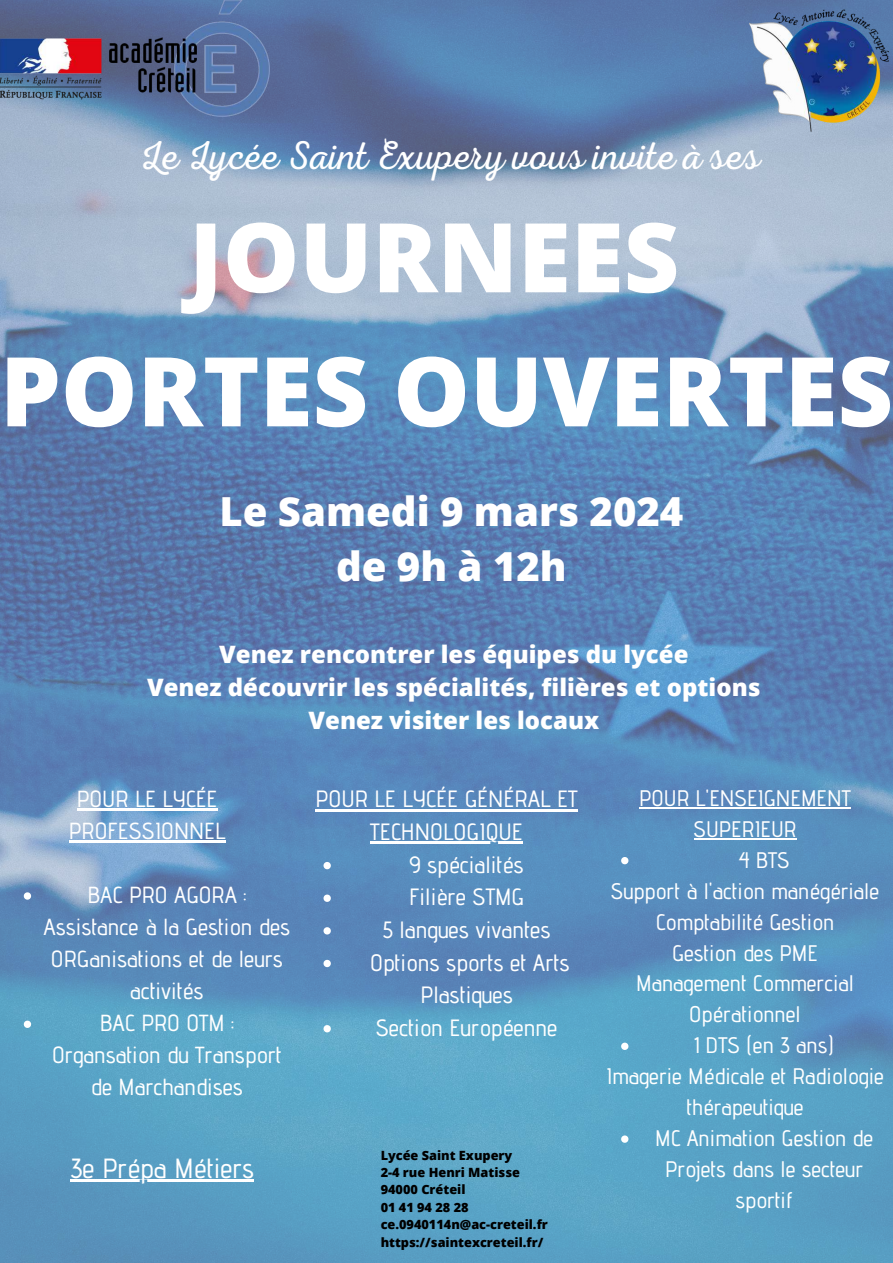
<style>
.page{position:relative;width:893px;height:1263px;background:#fff}
.page>*{position:absolute;margin:0;border:0;box-sizing:border-box;transform-origin:0 0}
.t1{font:800 96.3px/134px "Open Sans";color:#fff;text-align:center}
.t2{font:40.2px "RTL Adam Script Light";color:#fff}
.t3{font:800 40.05px/55.1px "Open Sans";color:#fff;text-align:center}
.t4{font:500 27.75px "Advent Pro";color:#fff}
.t5{font:800 24px/33px "Open Sans";color:#fff;text-align:center}
.t6{font:500 23.55px "Advent Pro";color:#fff}
.t7{font:500 23.25px/32.1px "Advent Pro";color:#fff;text-align:center}
.t8{font:500 22.5px "Advent Pro";color:#fff}
.t9{font:800 12.75px/17.4px "Open Sans";color:#000}
</style>
<div class="page">
<img style="left:0;top:0;width:893px;height:1263px">
<img style="left:749px;top:0;width:140px;height:140px">
<img style="left:0;top:0;width:269px;height:116px">
<hr style="left:315px;top:809px;width:262px;height:2px;background:#fff">
<hr style="left:370px;top:842px;width:153px;height:2px;background:#fff">
<svg style="left:323px;top:862px;width:8px;height:7px"></svg>
<svg style="left:323px;top:894px;width:8px;height:8px"></svg>
<svg style="left:323px;top:927px;width:8px;height:7px"></svg>
<svg style="left:323px;top:960px;width:8px;height:7px"></svg>
<svg style="left:323px;top:1025px;width:8px;height:7px"></svg>
<hr style="left:77px;top:808px;width:140px;height:3px;background:#fff">
<hr style="left:69px;top:840px;width:156px;height:3px;background:#fff">
<svg style="left:24px;top:892px;width:7px;height:8px"></svg>
<svg style="left:24px;top:1020px;width:7px;height:8px"></svg>
<hr style="left:639px;top:807px;width:211px;height:1px;background:#fff">
<hr style="left:693px;top:838px;width:103px;height:1px;background:#fff">
<svg style="left:621px;top:857px;width:7px;height:7px"></svg>
<svg style="left:621px;top:1042px;width:7px;height:8px"></svg>
<svg style="left:621px;top:1135px;width:7px;height:8px"></svg>
<hr style="left:71px;top:1180px;width:183px;height:2px;background:#fff">
<h2 class="t2" style="left:139px;top:133px;width:623px">Le Lycée Saint Exupery vous invite à ses</h2>
<h1 class="t1" style="left:0;top:188px;width:894px">JOURNEES<br>PORTES OUVERTES</h1>
<h3 class="t3" style="left:219px;top:483px;width:465px">Le Samedi 9 mars 2024 de 9h à 12h</h3>
<p class="t5" style="left:147px;top:637px;width:615px">Venez rencontrer les équipes du lycée<br>Venez découvrir les spécialités, filières et options<br>Venez visiter les locaux</p>
<p class="t7" style="left:69px;top:782px;width:158px">POUR LE LYCÉE<br>PROFESSIONNEL</p>
<p class="t7" style="left:43px;top:878px;width:248px">BAC PRO AGORA :<br>Assistance à la Gestion des<br>ORGanisations et de leurs activités<br>BAC PRO OTM :<br>Organsation du Transport de Marchandises</p>
<p class="t4" style="left:71px;top:1151px;width:185px">3e Prépa Métiers</p>
<p class="t6" style="left:315px;top:785px;width:264px">POUR LE LYCÉE GÉNÉRAL ET</p>
<p class="t6" style="left:370px;top:817px;width:154px">TECHNOLOGIQUE</p>
<p class="t6" style="left:409px;top:850px;width:116px">9 spécialités</p>
<p class="t6" style="left:409px;top:882px;width:117px">Filière STMG</p>
<p class="t6" style="left:383px;top:915px;width:169px">5 langues vivantes</p>
<p class="t6" style="left:370px;top:948px;width:201px">Options sports et Arts</p>
<p class="t6" style="left:420px;top:980px;width:94px">Plastiques</p>
<p class="t6" style="left:376px;top:1013px;width:183px">Section Européenne</p>
<p class="t9" style="left:381px;top:1146px;width:169px">Lycée Saint Exupery<br>2-4 rue Henri Matisse<br>94000 Créteil<br>01 41 94 28 28 ce.0940114n@ac-creteil.fr https://saintexcreteil.fr/</p>
<p class="t8" style="left:639px;top:784px;width:213px">POUR L'ENSEIGNEMENT</p>
<p class="t8" style="left:693px;top:815px;width:104px">SUPERIEUR</p>
<p class="t8" style="left:738px;top:846px;width:53px">4 BTS</p>
<p class="t8" style="left:611px;top:877px;width:270px">Support à l'action manégériale</p>
<p class="t8" style="left:656px;top:908px;width:180px">Comptabilité Gestion</p>
<p class="t8" style="left:672px;top:939px;width:147px">Gestion des PME</p>
<p class="t8" style="left:636px;top:970px;width:219px">Management Commercial</p>
<p class="t8" style="left:689px;top:1001px;width:113px">Opérationnel</p>
<p class="t8" style="left:694px;top:1031px;width:141px">1 DTS (en 3 ans)</p>
<p class="t8" style="left:606px;top:1062px;width:279px">Imagerie Médicale et Radiologie</p>
<p class="t8" style="left:686px;top:1093px;width:119px">thérapeutique</p>
<p class="t8" style="left:655px;top:1124px;width:220px">MC Animation Gestion de</p>
<p class="t8" style="left:665px;top:1155px;width:199px">Projets dans le secteur</p>
<p class="t8" style="left:735px;top:1186px;width:59px">sportif</p>
</div>
